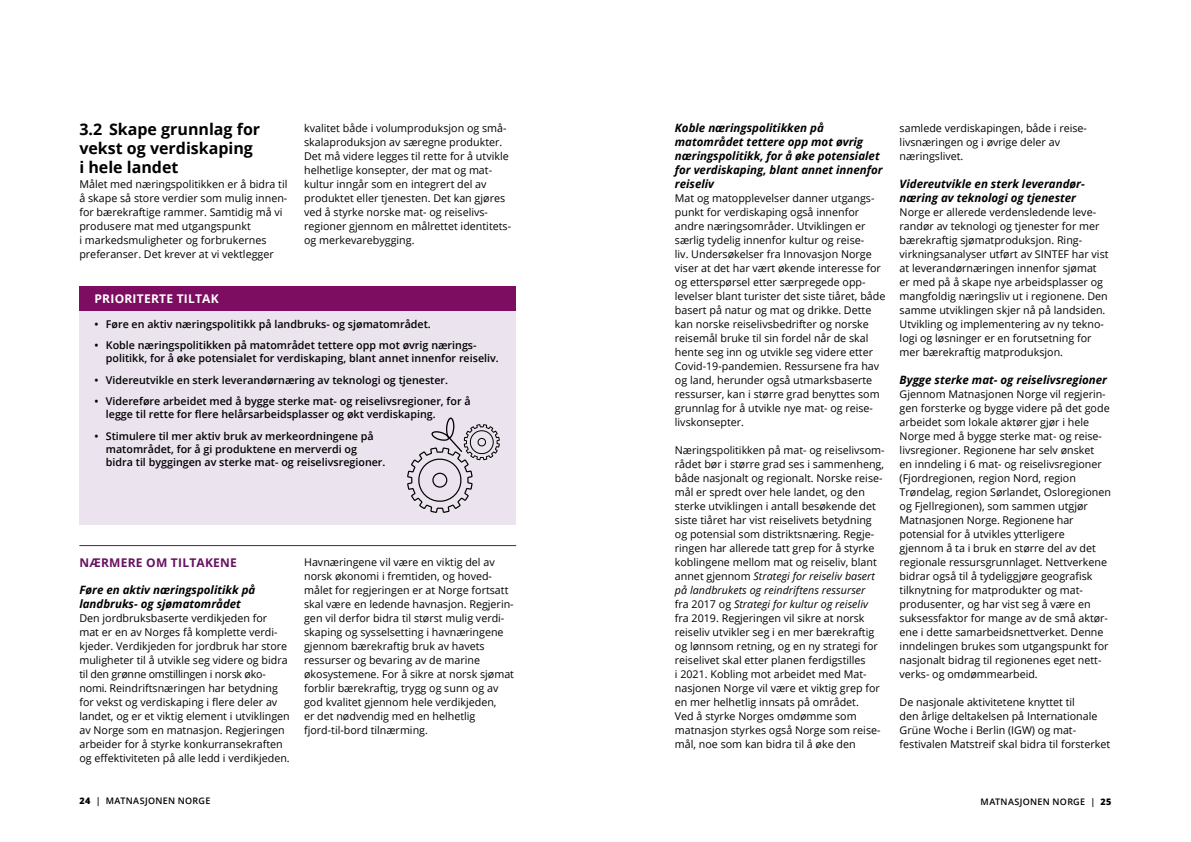
<style>
.page{position:relative;width:1191px;height:842px;background:#fff}
.page>*{position:absolute;margin:0;border:0;box-sizing:border-box;transform-origin:0 0}
.H3_Undertittel{font:700 16px/19px "Open Sans";color:#000}
.H4_mellomtittel_1{font:700 12px "Open Sans";letter-spacing:.02em;color:#661361}
.Tiltakstittel{font:700 12px "Open Sans";letter-spacing:.02em;color:#fff}
.H5_-_mellomtittel_alt{font:italic 700 11.5px/14px "Open Sans";color:#000}
.Brødtekst{font:10.7px/14px "Open Sans";color:#000}
.t1{font:600 10.7px/13px "Open Sans";color:#000}
.t2{font:600 9px "Open Sans";letter-spacing:.035em;color:#000}
.s1{font-style:italic}
.s2{font-weight:800}
</style>
<div class="page">
<div style="left:79px;top:287px;width:437px;height:237px;background:#ebe4ef"></div>
<div style="left:79px;top:287px;width:437px;height:24px;background:#7d0d60"></div>
<hr style="left:79px;top:545px;width:437px;height:1px;background:#661361">
<svg style="left:407px;top:417px;width:93px;height:96px"></svg>
<h3 class="H3_Undertittel" style="left:79px;top:120px;width:182px">3.2 Skape grunnlag for vekst og verdiskaping i hele landet</h3>
<p class="Brødtekst" style="left:79px;top:177px;width:210px">Målet med næringspolitikken er å bidra til å skape så store verdier som mulig innen&shy;for bærekraftige rammer. Samtidig må vi produsere mat med utgangspunkt<br>i markedsmuligheter og forbrukernes preferanser. Det krever at vi vektlegger</p>
<p class="Brødtekst" style="left:304px;top:121px;width:208px">kvalitet både i volumproduksjon og små&shy;skalaproduksjon av særegne produkter.<br>Det må videre legges til rette for å utvikle helhetlige konsepter, der mat og mat&shy;kultur inngår som en integrert del av produktet eller tjenesten. Det kan gjøres ved å styrke norske mat- og reiselivs&shy;regioner gjennom en målrettet identitets&shy;og merkevarebygging.</p>
<h4 class="Tiltakstittel" style="left:94px;top:291px;width:126px">PRIORITERTE TILTAK</h4>
<p class="t1" style="left:94px;top:317px;width:338px">• Føre en aktiv næringspolitikk på landbruks- og sjømatområdet.</p>
<p class="t1" style="left:106px;top:339px;width:394px;text-indent:-11px">• Koble næringspolitikken på matområdet tettere opp mot øvrig nærings&shy;politikk, for å øke potensialet for verdiskaping, blant annet innenfor reiseliv.</p>
<p class="t1" style="left:94px;top:373px;width:355px">• Videreutvikle en sterk leverandørnæring av teknologi og tjenester.</p>
<p class="t1" style="left:106px;top:395px;width:366px;text-indent:-11px">• Videreføre arbeidet med å bygge sterke mat- og reiselivsregioner, for å legge til rette for flere helårsarbeidsplasser og økt verdiskaping.</p>
<p class="t1" style="left:106px;top:429px;width:281px;text-indent:-11px">• Stimulere til mer aktiv bruk av merkeordningene på matområdet, for å gi produktene en merverdi og bidra til byggingen av sterke mat- og reiselivsregioner.</p>
<h4 class="H4_mellomtittel_1" style="left:79px;top:555px;width:159px">NÆRMERE OM TILTAKENE</h4>
<h5 class="H5_-_mellomtittel_alt" style="left:79px;top:583px;width:177px">Føre en aktiv næringspolitikk på landbruks- og sjømatområdet</h5>
<p class="Brødtekst" style="left:79px;top:611px;width:212px">Den jordbruksbaserte verdikjeden for<br>mat er en av Norges få komplette verdi&shy;kjeder. Verdikjeden for jordbruk har store muligheter til å utvikle seg videre og bidra til den grønne omstillingen i norsk øko&shy;nomi. Reindriftsnæringen har betydning for vekst og verdiskaping i flere deler av landet, og er et viktig element i utviklingen av Norge som en matnasjon. Regjeringen arbeider for å styrke konkurransekraften og effektiviteten på alle ledd i verdikjeden.</p>
<p class="Brødtekst" style="left:304px;top:555px;width:211px">Havnæringene vil være en viktig del av norsk økonomi i fremtiden, og hoved&shy;målet for regjeringen er at Norge fortsatt skal være en ledende havnasjon. Regjerin&shy;gen vil derfor bidra til størst mulig verdi&shy;skaping og sysselsetting i havnæringene gjennom bærekraftig bruk av havets ressurser og bevaring av de marine økosystemene. For å sikre at norsk sjømat forblir bærekraftig, trygg og sunn og av god kvalitet gjennom hele verdikjeden,<br>er det nødvendig med en helhetlig fjord-til-bord tilnærming.</p>
<h5 class="H5_-_mellomtittel_alt" style="left:675px;top:121px;width:209px">Koble næringspolitikken på matområdet tettere opp mot øvrig næringspolitikk, for å øke potensialet for verdiskaping, blant annet innenfor reiseliv</h5>
<p class="Brødtekst" style="left:675px;top:191px;width:212px">Mat og matopplevelser danner utgangs&shy;punkt for verdiskaping også innenfor andre næringsområder. Utviklingen er særlig tydelig innenfor kultur og reise-<br>liv. Undersøkelser fra Innovasjon Norge viser at det har vært økende interesse for og etterspørsel etter særpregede opp&shy;levelser blant turister det siste tiåret, både basert på natur og mat og drikke. Dette kan norske reiselivsbedrifter og norske reisemål bruke til sin fordel når de skal hente seg inn og utvikle seg videre etter Covid-19-pandemien. Ressursene fra hav og land, herunder også utmarksbaserte ressurser, kan i større grad benyttes som grunnlag for å utvikle nye mat- og reise&shy;livskonsepter.</p>
<p class="Brødtekst" style="left:675px;top:443px;width:211px">Næringspolitikken på mat- og reiselivsom&shy;rådet bør i større grad ses i sammenheng, både nasjonalt og regionalt. Norske reise&shy;mål er spredt over hele landet, og den sterke utviklingen i antall besøkende det siste tiåret har vist reiselivets betydning og potensial som distriktsnæring. Regje&shy;ringen har allerede tatt grep for å styrke koblingene mellom mat og reiseliv, blant annet gjennom <span class="s1">Strategi for reiseliv basert på landbrukets og reindriftens ressurser<br></span>fra 2017 og <span class="s1">Strategi for kultur og reiseliv </span>fra 2019. Regjeringen vil sikre at norsk reiseliv utvikler seg i en mer bærekraftig og lønnsom retning, og en ny strategi for reiselivet skal etter planen ferdigstilles<br>i 2021. Kobling mot arbeidet med Mat&shy;nasjonen Norge vil være et viktig grep for en mer helhetlig innsats på området.<br>Ved å styrke Norges omdømme som matnasjon styrkes også Norge som reise&shy;mål, noe som kan bidra til å øke den</p>
<p class="Brødtekst" style="left:899px;top:121px;width:189px">samlede verdiskapingen, både i reise&shy;livsnæringen og i øvrige deler av næringslivet.</p>
<h5 class="H5_-_mellomtittel_alt" style="left:899px;top:177px;width:186px">Videreutvikle en sterk leverandør&shy;næring av teknologi og tjenester</h5>
<p class="Brødtekst" style="left:899px;top:205px;width:210px">Norge er allerede verdensledende leve&shy;randør av teknologi og tjenester for mer bærekraftig sjømatproduksjon. Ring&shy;virkningsanalyser utført av SINTEF har vist at leverandørnæringen innenfor sjømat er med på å skape nye arbeidsplasser og mangfoldig næringsliv ut i regionene. Den samme utviklingen skjer nå på landsiden.<br>Utvikling og implementering av ny tekno&shy;logi og løsninger er en forutsetning for mer bærekraftig matproduksjon.</p>
<h5 class="H5_-_mellomtittel_alt" style="left:899px;top:373px;width:209px">Bygge sterke mat- og reiselivsregioner</h5>
<p class="Brødtekst" style="left:899px;top:387px;width:213px">Gjennom Matnasjonen Norge vil regjerin&shy;gen forsterke og bygge videre på det gode arbeidet som lokale aktører gjør i hele Norge med å bygge sterke mat- og reise&shy;livsregioner. Regionene har selv ønsket<br>en inndeling i 6 mat- og reiselivsregioner (Fjordregionen, region Nord, region Trøndelag, region Sørlandet, Osloregionen og Fjellregionen), som sammen utgjør Matnasjonen Norge. Regionene har potensial for å utvikles ytterligere gjennom å ta i bruk en større del av det regionale ressursgrunnlaget. Nettverkene bidrar også til å tydeliggjøre geografisk tilknytning for matprodukter og mat&shy;produsenter, og har vist seg å være en suksessfaktor for mange av de små aktør&shy;ene i dette samarbeidsnettverket. Denne inndelingen brukes som utgangspunkt for nasjonalt bidrag til regionenes eget nett&shy;verks- og omdømmearbeid.</p>
<p class="Brødtekst" style="left:899px;top:695px;width:212px">De nasjonale aktivitetene knyttet til<br>den årlige deltakelsen på Internationale Grüne Woche i Berlin (IGW) og mat&shy;festivalen Matstreif skal bidra til forsterket</p>
<p class="t2" style="left:79px;top:795px;width:132px"><span class="s2">24</span> | MATNASJONEN NORGE</p>
<p class="t2" style="left:980px;top:795px;width:132px">MATNASJONEN NORGE | <span class="s2">25</span></p>
</div>
